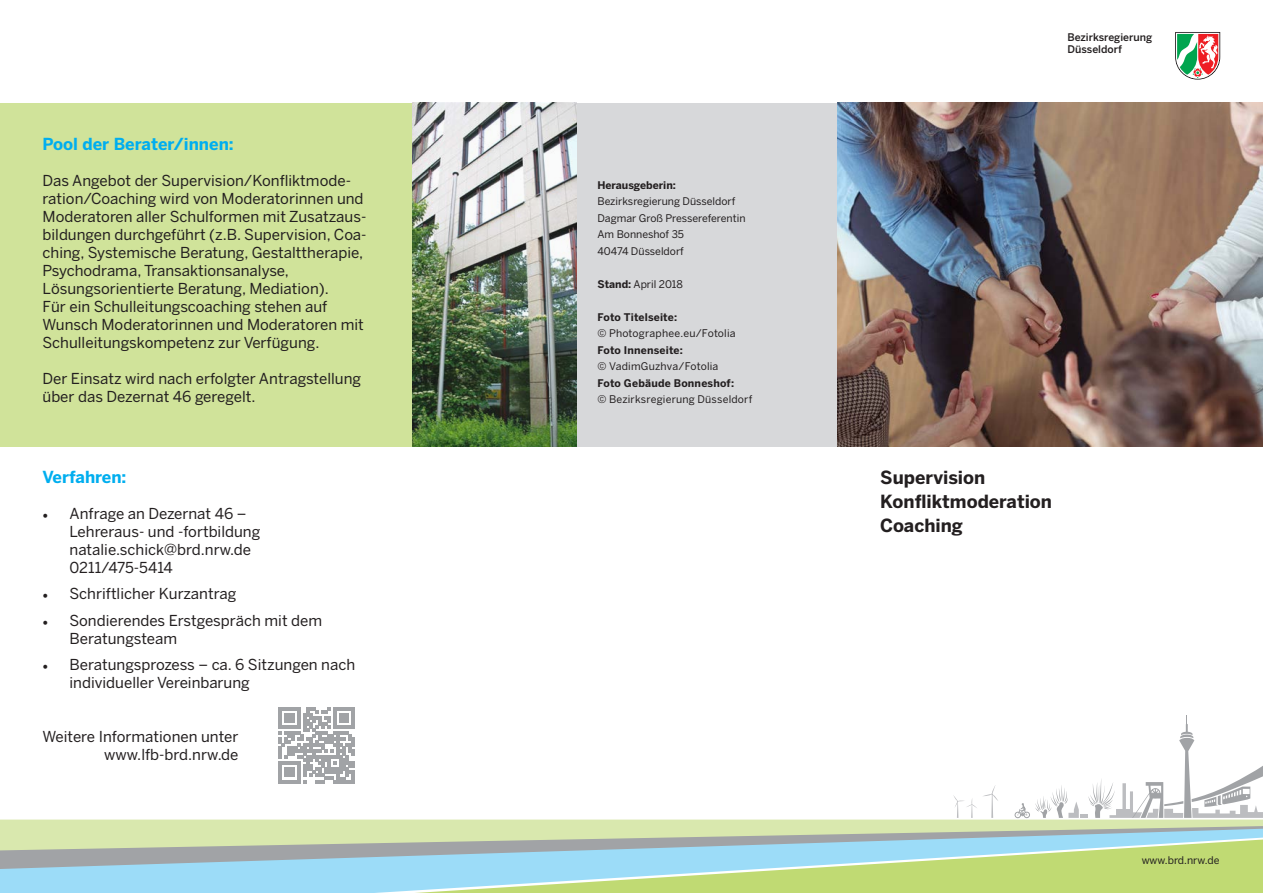
<style>
.page{position:relative;width:1263px;height:893px;background:#fff}
.page>*{position:absolute;margin:0;border:0;box-sizing:border-box;transform-origin:0 0}
.t1{font:700 18px "Benton Sans";color:#231f20}
.t2{font:700 16.5px "Benton Sans";color:#00aeef}
.t3{font:15px/18px "Benton Sans";color:#231f20}
.t4{font:10.5px/16.5px "Benton Sans";color:#231f20}
.t5{font:10.5px/16.5px "Benton Sans";letter-spacing:.02em;color:#231f20}
.t6{font:500 10.5px/11.7px "Benton Sans";color:#231f20}
.t7{font:700 10.5px "Benton Sans";letter-spacing:.02em;color:#231f20}
.s1{font-family:"Minion Pro"}
.s2{font-weight:700}
</style>
<div class="page">
<svg style="left:1015px;top:715px;width:248px;height:103px"></svg>
<svg style="left:953px;top:785px;width:45px;height:33px"></svg>
<div style="left:0;top:820px;width:1263px;height:6px;background:#d9e8ae"></div>
<svg style="left:0;top:886px;width:1263px;height:7px;fill:#c0da73"></svg>
<svg style="left:0;top:826px;width:1263px;height:60px"></svg>
<div style="left:0;top:103px;width:412px;height:343px;background:#d0e39a"></div>
<div style="left:412px;top:103px;width:426px;height:343px;background:#d7d8da"></div>
<img style="left:838px;top:103px;width:425px;height:343px">
<img style="left:412px;top:103px;width:164px;height:343px">
<svg style="left:1175px;top:32px;width:45px;height:48px"></svg>
<svg style="left:279px;top:707px;width:75px;height:76px"></svg>
<p class="t2" style="left:43px;top:134px;width:193px">Pool der Berater/innen:</p>
<p class="t3" style="left:43px;top:171px;width:326px">Das Angebot der Supervision/Konfliktmode&shy;ration/Coaching wird von Moderatorinnen und Moderatoren aller Schulformen mit Zusatzaus&shy;bildungen durchgeführt (z.B. Supervision, Coa&shy;ching, Systemische Beratung, Gestalttherapie, Psychodrama, Transaktionsanalyse, Lösungsorientierte Beratung, Mediation).</p>
<p class="t3" style="left:43px;top:297px;width:323px">Für ein Schulleitungscoaching stehen auf<br>Wunsch Moderatorinnen und Moderatoren mit<br>Schulleitungskompetenz zur Verfügung.</p>
<p class="t3" style="left:43px;top:369px;width:320px">Der Einsatz wird nach erfolgter Antragstellung über das Dezernat 46 geregelt.</p>
<p class="t2" style="left:43px;top:467px;width:85px">Verfahren:</p>
<p class="t3" style="left:70px;top:504px;width:192px;text-indent:-27px"><span class="s1">•</span> Anfrage an Dezernat 46 –<br>Lehreraus- und -fortbildung natalie.schick@brd.nrw.de<br>0211/475-5414</p>
<p class="t3" style="left:43px;top:584px;width:195px"><span class="s1">•</span> Schriftlicher Kurzantrag</p>
<p class="t3" style="left:70px;top:611px;width:254px;text-indent:-27px"><span class="s1">•</span> Sondierendes Erstgespräch mit dem<br>Beratungsteam</p>
<p class="t3" style="left:70px;top:655px;width:287px;text-indent:-27px"><span class="s1">•</span> Beratungsprozess – ca. 6 Sitzungen nach individueller Vereinbarung</p>
<p class="t3" style="left:43px;top:727px;width:197px;text-align:right">Weitere Informationen unter www.lfb-brd.nrw.de</p>
<p class="t4" style="left:597px;top:177px;width:150px"><span class="s2">Herausgeberin:<br></span>Bezirksregierung Düsseldorf<br>Dagmar Groß Pressereferentin<br>Am Bonneshof 35<br>40474 Düsseldorf</p>
<p class="t4" style="left:597px;top:276px;width:87px"><span class="s2">Stand:</span> April 2018</p>
<p class="t5" style="left:597px;top:309px;width:140px"><span class="s2">Foto Titelseite:<br></span>© Photographee.eu/Fotolia</p>
<p class="t4" style="left:597px;top:342px;width:122px"><span class="s2">Foto Innenseite:<br></span>© VadimGuzhva/Fotolia</p>
<p class="t7" style="left:597px;top:377px;width:138px">Foto Gebäude Bonneshof:</p>
<p class="t5" style="left:597px;top:391px;width:157px">© Bezirksregierung Düsseldorf</p>
<p class="t6" style="left:1067px;top:32px;width:86px">Bezirksregierung<br>Düsseldorf</p>
<p class="t1" style="left:880px;top:467px;width:107px">Supervision</p>
<p class="t1" style="left:880px;top:491px;width:173px">Konfliktmoderation</p>
<p class="t1" style="left:880px;top:515px;width:84px">Coaching</p>
<p class="t4" style="left:1142px;top:852px;width:79px">www.brd.nrw.de</p>
</div>
